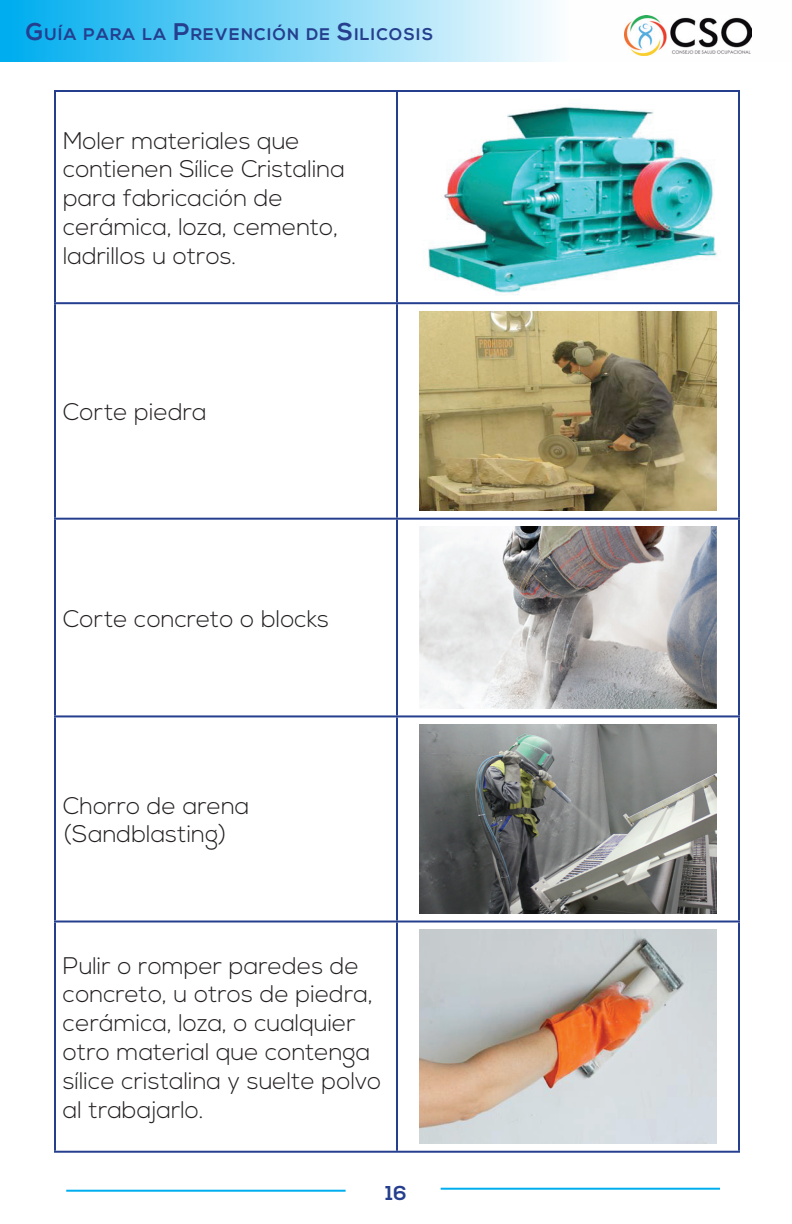
<style>
.page{position:relative;width:792px;height:1224px;background:#fff}
.page>*{position:absolute;margin:0;border:0;box-sizing:border-box;transform-origin:0 0}
.t1{font:300 24px/28.8px "Nexa";color:#231f20}
.t2{font:700 20px "Nexa";color:#253f8e}
.t3{font:700 16.8px "Nexa";letter-spacing:.07em;color:#253f8e}
.s1{font-size:24px}
</style>
<div class="page">
<svg style="left:0;top:0;width:652px;height:62px"></svg>
<hr style="left:66px;top:1190px;width:280px;height:2px;background:#00aeef">
<hr style="left:441px;top:1188px;width:279px;height:2px;background:#00aeef">
<img style="left:625px;top:16px;width:127px;height:40px">
<hr style="left:791px;top:0;width:1px;height:62px;background:#00aeef">
<hr style="left:54px;top:90px;width:343px;height:2px;background:#253f8e">
<hr style="left:54px;top:92px;width:2px;height:210px;background:#253f8e">
<hr style="left:397px;top:90px;width:343px;height:2px;background:#253f8e">
<hr style="left:396px;top:92px;width:2px;height:210px;background:#253f8e">
<hr style="left:738px;top:92px;width:2px;height:210px;background:#253f8e">
<hr style="left:54px;top:302px;width:343px;height:2px;background:#253f8e">
<hr style="left:54px;top:304px;width:2px;height:214px;background:#253f8e">
<hr style="left:397px;top:302px;width:343px;height:2px;background:#253f8e">
<hr style="left:396px;top:304px;width:2px;height:214px;background:#253f8e">
<hr style="left:738px;top:304px;width:2px;height:214px;background:#253f8e">
<hr style="left:54px;top:518px;width:343px;height:2px;background:#253f8e">
<hr style="left:54px;top:520px;width:2px;height:195px;background:#253f8e">
<hr style="left:397px;top:518px;width:343px;height:2px;background:#253f8e">
<hr style="left:396px;top:520px;width:2px;height:195px;background:#253f8e">
<hr style="left:738px;top:520px;width:2px;height:195px;background:#253f8e">
<hr style="left:54px;top:715px;width:343px;height:2px;background:#253f8e">
<hr style="left:54px;top:717px;width:2px;height:204px;background:#253f8e">
<hr style="left:397px;top:715px;width:343px;height:2px;background:#253f8e">
<hr style="left:396px;top:717px;width:2px;height:204px;background:#253f8e">
<hr style="left:738px;top:717px;width:2px;height:204px;background:#253f8e">
<hr style="left:54px;top:921px;width:343px;height:2px;background:#253f8e">
<hr style="left:54px;top:923px;width:2px;height:228px;background:#253f8e">
<hr style="left:397px;top:921px;width:343px;height:2px;background:#253f8e">
<hr style="left:396px;top:923px;width:2px;height:228px;background:#253f8e">
<hr style="left:738px;top:923px;width:2px;height:228px;background:#253f8e">
<hr style="left:54px;top:1151px;width:343px;height:2px;background:#253f8e">
<hr style="left:397px;top:1151px;width:343px;height:2px;background:#253f8e">
<img style="left:428px;top:107px;width:289px;height:188px">
<img style="left:419px;top:311px;width:298px;height:200px">
<img style="left:419px;top:527px;width:298px;height:181px">
<img style="left:419px;top:724px;width:298px;height:190px">
<img style="left:419px;top:930px;width:298px;height:214px">
<p class="t3" style="left:26px;top:24px;width:408px"><span class="s1">G</span>UÍA PARA LA <span class="s1">P</span>REVENCIÓN DE <span class="s1">S</span>ILICOSIS</p>
<p class="t1" style="left:63px;top:127px;width:283px">Moler materiales que contienen Sílice Cristalina para fabricación de cerámica, loza, cemento, ladrillos u otros.</p>
<p class="t1" style="left:63px;top:398px;width:145px">Corte piedra</p>
<p class="t1" style="left:63px;top:605px;width:268px">Corte concreto o blocks</p>
<p class="t1" style="left:63px;top:792px;width:188px">Chorro de arena (Sandblasting)</p>
<p class="t1" style="left:63px;top:952px;width:320px">Pulir o romper paredes de concreto, u otros de piedra, cerámica, loza, o cualquier otro material que contenga sílice cristalina y suelte polvo al trabajarlo.</p>
<p class="t2" style="left:385px;top:1182px;width:23px">16</p>
</div>
